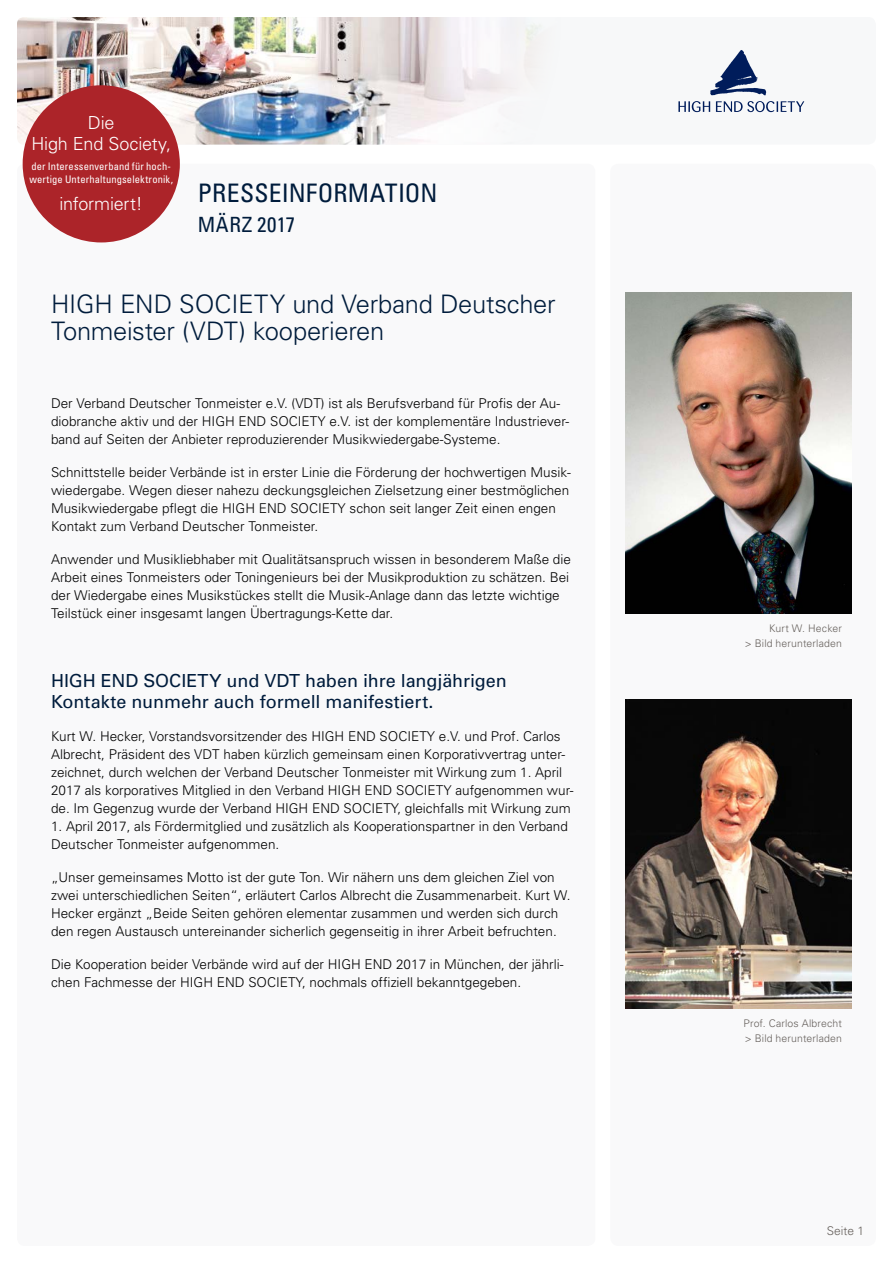
<style>
.page{position:relative;width:893px;height:1263px;background:#fff}
.page>*{position:absolute;margin:0;border:0;box-sizing:border-box;transform-origin:0 0}
.t1{font:300 25.5px/27px "Univers";letter-spacing:-.01em;color:#001c3c}
.t2{font:condensed 25.5px "Univers";letter-spacing:.01em;color:#001c3c}
.t3{font:condensed 21px "Univers";letter-spacing:.03em;color:#001c3c}
.t4{font:18px/21px "Univers";letter-spacing:-.005em;color:#001c3c}
.t5{font:300 18px/21px "Univers";letter-spacing:-.01em;color:#fff;text-align:center}
.t6{font:300 13.5px/18px "Univers";color:#000}
.t7{font:300 12px "Univers";color:#66605c}
.t8{font:300 10.5px/15px "Univers";letter-spacing:.015em;color:#66605c}
.t9{font:condensed 10.5px/13.5px "Univers";letter-spacing:.015em;color:#fff}
</style>
<div class="page">
<div style="left:17px;top:164px;width:578px;height:1082px;background:#f9f9fa;border-radius:8px"></div>
<div style="left:610px;top:164px;width:266px;height:1082px;background:#f9f9fa;border-radius:8px"></div>
<div style="left:17px;top:17px;width:859px;height:128px;background:#f7f8f9;border-radius:8px"></div>
<img style="left:17px;top:17px;width:521px;height:128px">
<svg style="left:678px;top:101px;width:32px;height:11px"></svg>
<svg style="left:716px;top:101px;width:88px;height:11px"></svg>
<svg style="left:710px;top:50px;width:57px;height:45px"></svg>
<div style="left:23px;top:85px;width:157px;height:157px;background:#ac2429;border-radius:50%"></div>
<img style="left:626px;top:699px;width:225px;height:309px">
<img style="left:626px;top:293px;width:225px;height:320px">
<h3 class="t5" style="left:31px;top:113px;width:141px">Die<br>High End Society,</h3>
<p class="t9" style="left:29px;top:159px;width:145px">der Interessenverband für hoch&shy;wertige Unterhaltungselektronik,</p>
<h3 class="t5" style="left:59px;top:194px;width:85px">informiert!</h3>
<h1 class="t2" style="left:198px;top:177px;width:241px">PRESSEINFORMATION</h1>
<h2 class="t3" style="left:198px;top:211px;width:99px">MÄRZ 2017</h2>
<h1 class="t1" style="left:51px;top:291px;width:506px">HIGH END SOCIETY und Verband Deutscher<br>Tonmeister (VDT) kooperieren</h1>
<p class="t6" style="left:51px;top:394px;width:520px">Der Verband Deutscher Tonmeister e.V. (VDT) ist als Berufsverband für Profis der Au&shy;diobranche aktiv und der HIGH END SOCIETY e.V. ist der komplementäre Industriever&shy;band auf Seiten der Anbieter reproduzierender Musikwiedergabe-Systeme.</p>
<p class="t6" style="left:51px;top:463px;width:521px">Schnittstelle beider Verbände ist in erster Linie die Förderung der hochwertigen Musik&shy;wiedergabe. Wegen dieser nahezu deckungsgleichen Zielsetzung einer bestmöglichen Musikwiedergabe pflegt die HIGH END SOCIETY schon seit langer Zeit einen engen Kontakt zum Verband Deutscher Tonmeister.</p>
<p class="t6" style="left:51px;top:550px;width:521px">Anwender und Musikliebhaber mit Qualitätsanspruch wissen in besonderem Maße die Arbeit eines Tonmeisters oder Toningenieurs bei der Musikproduktion zu schätzen. Bei der Wiedergabe eines Musikstückes stellt die Musik-Anlage dann das letzte wichtige Teilstück einer insgesamt langen Übertragungs-Kette dar.</p>
<h3 class="t4" style="left:51px;top:670px;width:457px">HIGH END SOCIETY und VDT haben ihre langjährigen<br>Kontakte nunmehr auch formell manifestiert.</h3>
<p class="t6" style="left:51px;top:727px;width:524px">Kurt W. Hecker, Vorstandsvorsitzender des HIGH END SOCIETY e.V. und Prof. Carlos Albrecht, Präsident des VDT haben kürzlich gemeinsam einen Korporativvertrag unter&shy;zeichnet, durch welchen der Verband Deutscher Tonmeister mit Wirkung zum 1. April 2017 als korporatives Mitglied in den Verband HIGH END SOCIETY aufgenommen wur&shy;de. Im Gegenzug wurde der Verband HIGH END SOCIETY, gleichfalls mit Wirkung zum</p>
<p class="t6" style="left:51px;top:817px;width:518px">1. April 2017, als Fördermitglied und zusätzlich als Kooperationspartner in den Verband<br>Deutscher Tonmeister aufgenommen.</p>
<p class="t6" style="left:51px;top:868px;width:521px">„Unser gemeinsames Motto ist der gute Ton. Wir nähern uns dem gleichen Ziel von zwei unterschiedlichen Seiten“, erläutert Carlos Albrecht die Zusammenarbeit. Kurt W.<br>Hecker ergänzt „Beide Seiten gehören elementar zusammen und werden sich durch den regen Austausch untereinander sicherlich gegenseitig in ihrer Arbeit befruchten.</p>
<p class="t6" style="left:51px;top:955px;width:514px">Die Kooperation beider Verbände wird auf der HIGH END 2017 in München, der jährli&shy;chen Fachmesse der HIGH END SOCIETY, nochmals offiziell bekanntgegeben.</p>
<p class="t8" style="left:745px;top:621px;width:99px;text-align:right">Kurt W. Hecker<br>&gt; Bild herunterladen</p>
<p class="t8" style="left:743px;top:1016px;width:100px">Prof. Carlos Albrecht &gt; Bild herunterladen</p>
<p class="t7" style="left:827px;top:1224px;width:39px">Seite 1</p>
</div>
